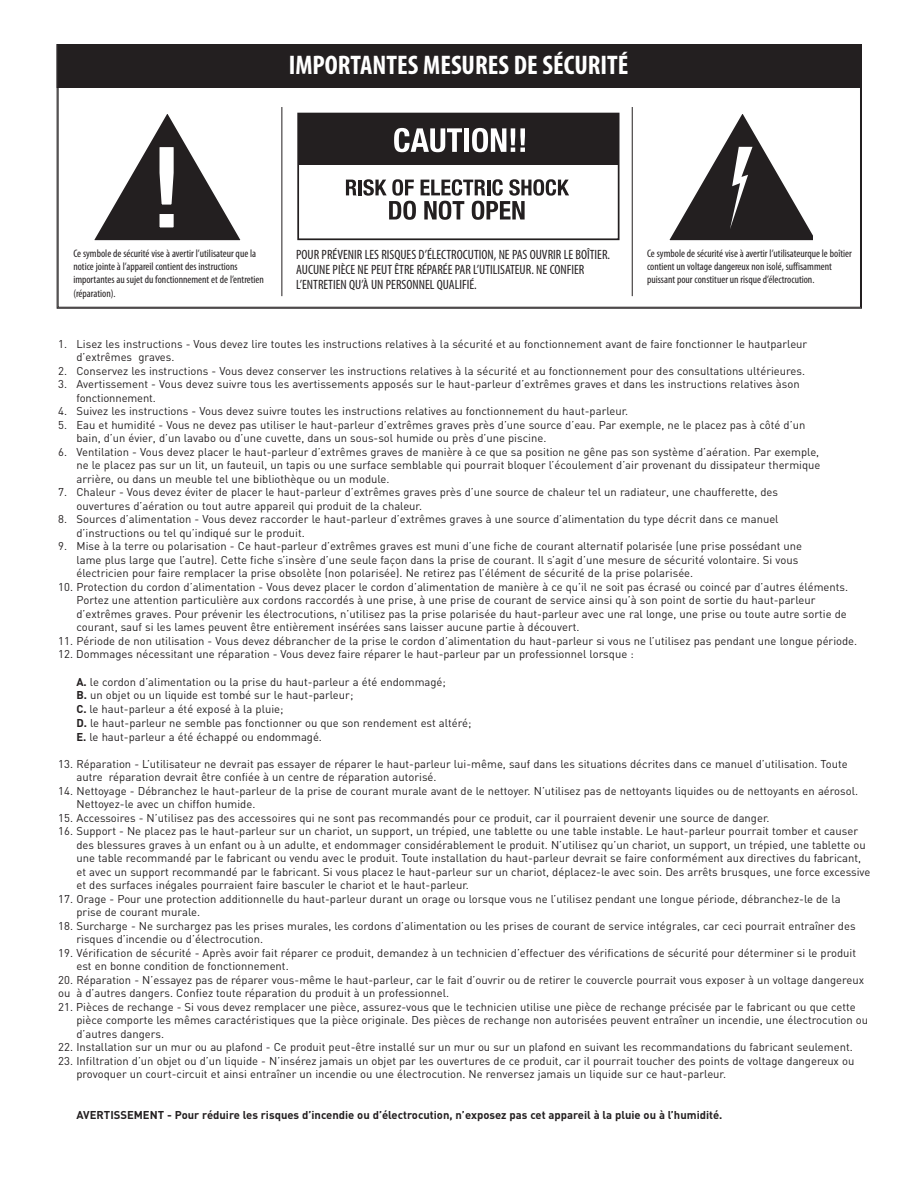
<style>
.page{position:relative;width:918px;height:1188px;background:#fff}
.page>*{position:absolute;margin:0;border:0;box-sizing:border-box;transform-origin:0 0}
.t1{font:700 condensed 27px "Myriad Pro";color:#fff}
.t2{font:condensed 13.5px/15px "Myriad Pro";color:#231f20}
.t3{font:11.25px/13.5px "DIN";color:#231f20}
.t4{font:700 11.25px "DIN";color:#231f20}
.t5{font:condensed 10.95px/13px "Myriad Pro";color:#231f20}
.s1{font-weight:700}
</style>
<div class="page">
<div style="left:58px;top:46px;width:802px;height:40px;background:#231f20"></div>
<div style="left:57px;top:44px;width:805px;height:44px;border:1px solid #231f20"></div>
<div style="left:58px;top:45px;width:803px;height:42px;border:1px solid #231f20"></div>
<svg style="left:94px;top:114px;width:147px;height:127px"></svg>
<div style="left:297px;top:113px;width:323px;height:127px;border:2px solid #231f20"></div>
<div style="left:298px;top:114px;width:321px;height:51px;background:#231f20"></div>
<svg style="left:394px;top:128px;width:68px;height:24px"></svg>
<div style="left:464px;top:128px;width:5px;height:24px;background:#fff"></div>
<svg style="left:472px;top:128px;width:53px;height:24px"></svg>
<svg style="left:346px;top:180px;width:11px;height:15px"></svg>
<hr style="left:358px;top:180px;width:4px;height:15px;background:#231f20">
<svg style="left:363px;top:179px;width:206px;height:41px"></svg>
<svg style="left:669px;top:114px;width:144px;height:127px"></svg>
<hr style="left:281px;top:107px;width:1px;height:189px;background:#231f20">
<hr style="left:632px;top:107px;width:1px;height:189px;background:#231f20">
<h1 class="t1" style="left:289px;top:56px;width:341px">IMPORTANTES MESURES DE SÉCURITÉ</h1>
<p class="t5" style="left:73px;top:248px;width:192px">Ce symbole de sécurité vise à avertir l’utilisateur que la notice jointe à l’appareil contient des instructions importantes au sujet du fonctionnement et de l’entretien (réparation).</p>
<p class="t2" style="left:296px;top:248px;width:315px">POUR PRÉVENIR LES RISQUES D’ÉLECTROCUTION, NE PAS OUVRIR LE BOÎTIER.<br>AUCUNE PIÈCE NE PEUT ÊTRE RÉPARÉE PAR L’UTILISATEUR. NE CONFIER<br>L’ENTRETIEN QU’À UN PERSONNEL QUALIFIÉ.</p>
<p class="t5" style="left:647px;top:248px;width:206px">Ce symbole de sécurité vise à avertir l’utilisateurque le boîtier contient un voltage dangereux non isolé, suffisamment puissant pour constituer un risque d’électrocution.</p>
<p class="t3" style="left:76px;top:337px;width:732px;text-indent:-18px">1. Lisez les instructions - Vous devez lire toutes les instructions relatives à la sécurité et au fonctionnement avant de faire fonctionner le hautparleur d’extrêmes graves.</p>
<p class="t3" style="left:58px;top:364px;width:748px">2. Conservez les instructions - Vous devez conserver les instructions relatives à la sécurité et au fonctionnement pour des consultations ultérieures.</p>
<p class="t3" style="left:76px;top:378px;width:725px;text-indent:-18px">3. Avertissement - Vous devez suivre tous les avertissements apposés sur le haut-parleur d’extrêmes graves et dans les instructions relatives àson fonctionnement.</p>
<p class="t3" style="left:58px;top:405px;width:571px">4. Suivez les instructions - Vous devez suivre toutes les instructions relatives au fonctionnement du haut-parleur.</p>
<p class="t3" style="left:76px;top:418px;width:730px;text-indent:-18px">5. Eau et humidité - Vous ne devez pas utiliser le haut-parleur d’extrêmes graves près d’une source d’eau. Par exemple, ne le placez pas à côté d’un bain, d’un évier, d’un lavabo ou d’une cuvette, dans un sous-sol humide ou près d’une piscine.</p>
<p class="t3" style="left:76px;top:445px;width:746px;text-align:justify;text-indent:-18px">6. Ventilation - Vous devez placer le haut-parleur d’extrêmes graves de manière à ce que sa position ne gêne pas son système d’aération. Par exemple, ne le placez pas sur un lit, un fauteuil, un tapis ou une surface semblable qui pourrait bloquer l’écoulement d’air provenant du dissipateur thermique arrière, ou dans un meuble tel une bibliothèque ou un module.</p>
<p class="t3" style="left:76px;top:486px;width:703px;text-indent:-18px">7. Chaleur - Vous devez éviter de placer le haut-parleur d’extrêmes graves près d’une source de chaleur tel un radiateur, une chaufferette, des ouvertures d’aération ou tout autre appareil qui produit de la chaleur.</p>
<p class="t3" style="left:76px;top:513px;width:704px;text-indent:-18px">8. Sources d’alimentation - Vous devez raccorder le haut-parleur d’extrêmes graves à une source d’alimentation du type décrit dans ce manuel d’instructions ou tel qu’indiqué sur le produit.</p>
<p class="t3" style="left:76px;top:540px;width:727px;text-indent:-18px">9. Mise à la terre ou polarisation - Ce haut-parleur d’extrêmes graves est muni d’une fiche de courant alternatif polarisée (une prise possédant une lame plus large que l’autre). Cette fiche s’insère d’une seule façon dans la prise de courant. Il s’agit d’une mesure de sécurité volontaire. Si vous électricien pour faire remplacer la prise obsolète (non polarisée). Ne retirez pas l’élément de sécurité de la prise polarisée.</p>
<p class="t3" style="left:76px;top:580px;width:773px;text-indent:-18px">10. Protection du cordon d’alimentation - Vous devez placer le cordon d’alimentation de manière à ce qu’il ne soit pas écrasé ou coincé par d’autres éléments.<br>Portez une attention particulière aux cordons raccordés à une prise, à une prise de courant de service ainsi qu’à son point de sortie du haut-parleur d’extrêmes graves. Pour prévenir les électrocutions, n’utilisez pas la prise polarisée du haut-parleur avec une ral longe, une prise ou toute autre sortie de courant, sauf si les lames peuvent être entièrement insérées sans laisser aucune partie à découvert.</p>
<p class="t3" style="left:58px;top:634px;width:801px">11. Période de non utilisation - Vous devez débrancher de la prise le cordon d’alimentation du haut-parleur si vous ne l’utilisez pas pendant une longue période.</p>
<p class="t3" style="left:58px;top:648px;width:577px">12. Dommages nécessitant une réparation - Vous devez faire réparer le haut-parleur par un professionnel lorsque :</p>
<p class="t3" style="left:76px;top:675px;width:397px"><span class="s1">A.</span> le cordon d’alimentation ou la prise du haut-parleur a été endommagé;<br><span class="s1">B.</span> un objet ou un liquide est tombé sur le haut-parleur;<br><span class="s1">C.</span> le haut-parleur a été exposé à la pluie;<br><span class="s1">D.</span> le haut-parleur ne semble pas fonctionner ou que son rendement est altéré; <span class="s1">E.</span> le haut-parleur a été échappé ou endommagé.</p>
<p class="t3" style="left:76px;top:757px;width:773px;text-indent:-18px">13. Réparation - L’utilisateur ne devrait pas essayer de réparer le haut-parleur lui-même, sauf dans les situations décrites dans ce manuel d’utilisation. Toute autre réparation devrait être confiée à un centre de réparation autorisé.</p>
<p class="t3" style="left:76px;top:784px;width:783px;text-indent:-18px">14. Nettoyage - Débranchez le haut-parleur de la prise de courant murale avant de le nettoyer. N’utilisez pas de nettoyants liquides ou de nettoyants en aérosol.<br>Nettoyez-le avec un chiffon humide.</p>
<p class="t3" style="left:58px;top:811px;width:713px">15. Accessoires - N’utilisez pas des accessoires qui ne sont pas recommandés pour ce produit, car il pourraient devenir une source de danger.</p>
<p class="t3" style="left:76px;top:825px;width:795px;text-indent:-18px">16. Support - Ne placez pas le haut-parleur sur un chariot, un support, un trépied, une tablette ou une table instable. Le haut-parleur pourrait tomber et causer des blessures graves à un enfant ou à un adulte, et endommager considérablement le produit. N’utilisez qu’un chariot, un support, un trépied, une tablette ou une table recommandé par le fabricant ou vendu avec le produit. Toute installation du haut-parleur devrait se faire conformément aux directives du fabricant, et avec un support recommandé par le fabricant. Si vous placez le haut-parleur sur un chariot, déplacez-le avec soin. Des arrêts brusques, une force excessive et des surfaces inégales pourraient faire basculer le chariot et le haut-parleur.</p>
<p class="t3" style="left:76px;top:892px;width:766px;text-indent:-18px">17. Orage - Pour une protection additionnelle du haut-parleur durant un orage ou lorsque vous ne l’utilisez pendant une longue période, débranchez-le de la prise de courant murale.</p>
<p class="t3" style="left:76px;top:919px;width:781px;text-indent:-18px">18. Surcharge - Ne surchargez pas les prises murales, les cordons d’alimentation ou les prises de courant de service intégrales, car ceci pourrait entraîner des risques d’incendie ou d’électrocution.</p>
<p class="t3" style="left:76px;top:946px;width:781px;text-indent:-18px">19. Vérification de sécurité - Après avoir fait réparer ce produit, demandez à un technicien d’effectuer des vérifications de sécurité pour déterminer si le produit est en bonne condition de fonctionnement.</p>
<p class="t3" style="left:58px;top:973px;width:807px">20. Réparation - N’essayez pas de réparer vous-même le haut-parleur, car le fait d’ouvrir ou de retirer le couvercle pourrait vous exposer à un voltage dangereux ou à d’autres dangers. Confiez toute réparation du produit à un professionnel.</p>
<p class="t3" style="left:76px;top:1000px;width:793px;text-indent:-18px">21. Pièces de rechange - Si vous devez remplacer une pièce, assurez-vous que le technicien utilise une pièce de rechange précisée par le fabricant ou que cette pièce comporte les mêmes caractéristiques que la pièce originale. Des pièces de rechange non autorisées peuvent entraîner un incendie, une électrocution ou d’autres dangers.</p>
<p class="t3" style="left:58px;top:1041px;width:796px">22. Installation sur un mur ou au plafond - Ce produit peut-être installé sur un mur ou sur un plafond en suivant les recommandations du fabricant seulement.</p>
<p class="t3" style="left:76px;top:1054px;width:779px;text-indent:-18px">23. Infiltration d’un objet ou d’un liquide - N’insérez jamais un objet par les ouvertures de ce produit, car il pourrait toucher des points de voltage dangereux ou provoquer un court-circuit et ainsi entraîner un incendie ou une électrocution. Ne renversez jamais un liquide sur ce haut-parleur.</p>
<p class="t4" style="left:76px;top:1109px;width:648px">AVERTISSEMENT - Pour réduire les risques d’incendie ou d’électrocution, n’exposez pas cet appareil à la pluie ou à l’humidité.</p>
</div>
